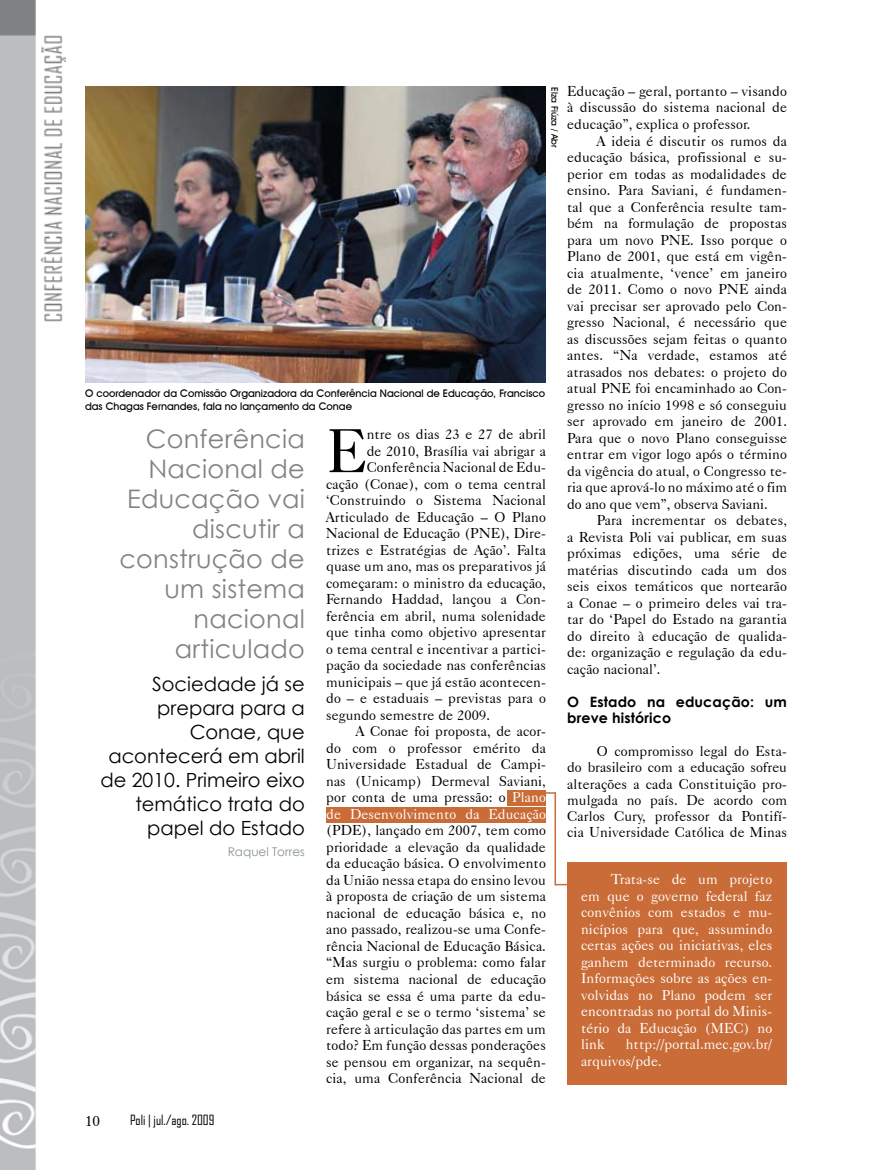
<style>
.page{position:relative;width:872px;height:1170px;background:#fff}
.page>*{position:absolute;margin:0;border:0;box-sizing:border-box;transform-origin:0 0}
.t1{font:61.8px "Caslon 540 BT";color:#000}
.t2{font:25.5px/30px "Century Gothic";letter-spacing:.01em;color:#808285;text-align:right}
.t3{font:19.5px/24px "Century Gothic";color:#000;text-align:right}
.t4{font:15px "Caslon 540 BT";color:#000}
.t5{font:14.25px/16.5px "Caslon 540 BT";letter-spacing:.01em;color:#000;text-align:justify}
.t6{font:14.25px/16.5px "Caslon 540 BT";letter-spacing:.01em;color:#fff;text-align:justify}
.t7{font:700 14.25px/16.5px "Century Gothic";letter-spacing:.01em;color:#000}
.t8{font:13.5px "Agency FB";color:#000}
.t9{font:12px "Century Gothic";color:#889297}
.t10{font:500 10.5px/12.6px "Avant Garde IT Cby BT";color:#000}
.t11{font:500 9px "Avant Garde IT Cby BT";color:#000}
.s1{color:#fff}
</style>
<div class="page">
<img style="left:0;top:0;width:66px;height:1169px">
<div style="left:326px;top:807px;width:220px;height:15px;background:#ca6c38"></div>
<div style="left:507px;top:789px;width:39px;height:16px;background:#ca6c38"></div>
<div style="left:567px;top:862px;width:220px;height:222px;background:#ca6c38"></div>
<img style="left:85px;top:86px;width:461px;height:297px">
<hr style="left:555px;top:883px;width:34px;height:2px;background:#ca6c38">
<hr style="left:554px;top:792px;width:2px;height:93px;background:#ca6c38">
<p class="t11" style="left:560px;top:87px;width:62px;rotate:90deg">Elza Fiúza / Abr</p>
<p class="t10" style="left:85px;top:387px;width:461px">O coordenador da Comissão Organizadora da Conferência Nacional de Educação, Francisco das Chagas Fernandes, fala no lançamento da Conae</p>
<h2 class="t2" style="left:119px;top:423px;width:187px">Conferência<br>Nacional de<br>Educação vai discutir a construção de um sistema nacional articulado</h2>
<h3 class="t3" style="left:100px;top:671px;width:206px">Sociedade já se prepara para a<br>Conae, que acontecerá em abril de 2010. Primeiro eixo temático trata do papel do Estado</h3>
<p class="t9" style="left:228px;top:843px;width:79px">Raquel Torres</p>
<h1 class="t1" style="left:326px;top:412px;width:41px">E</h1>
<p class="t5" style="left:367px;top:425px;width:181px">ntre os dias 23 e 27 de abril</p>
<p class="t5" style="left:367px;top:442px;width:181px">de 2010, Brasília vai abrigar a</p>
<p class="t5" style="left:367px;top:458px;width:181px">Conferência Nacional de Edu-</p>
<p class="t5" style="left:326px;top:475px;width:221px">cação (Conae), com o tema central</p>
<p class="t5" style="left:326px;top:491px;width:221px">‘Construindo o Sistema Nacional</p>
<p class="t5" style="left:326px;top:508px;width:221px">Articulado de Educação – O Plano</p>
<p class="t5" style="left:326px;top:524px;width:221px">Nacional de Educação (PNE), Dire-</p>
<p class="t5" style="left:326px;top:541px;width:221px">trizes e Estratégias de Ação’. Falta</p>
<p class="t5" style="left:326px;top:557px;width:221px">quase um ano, mas os preparativos já</p>
<p class="t5" style="left:326px;top:574px;width:221px">começaram: o ministro da educação,</p>
<p class="t5" style="left:326px;top:590px;width:221px">Fernando Haddad, lançou a Con-</p>
<p class="t5" style="left:326px;top:607px;width:221px">ferência em abril, numa solenidade</p>
<p class="t5" style="left:326px;top:623px;width:221px">que tinha como objetivo apresentar</p>
<p class="t5" style="left:326px;top:640px;width:221px">o tema central e incentivar a partici-</p>
<p class="t5" style="left:326px;top:656px;width:221px">pação da sociedade nas conferências</p>
<p class="t5" style="left:326px;top:673px;width:221px">municipais – que já estão acontecen-</p>
<p class="t5" style="left:326px;top:689px;width:221px">do – e estaduais – previstas para o</p>
<p class="t5" style="left:326px;top:706px;width:165px">segundo semestre de 2009.</p>
<p class="t5" style="left:356px;top:722px;width:191px">A Conae foi proposta, de acor-</p>
<p class="t5" style="left:326px;top:739px;width:221px">do com o professor emérito da</p>
<p class="t5" style="left:326px;top:755px;width:221px">Universidade Estadual de Campi-</p>
<p class="t5" style="left:326px;top:772px;width:221px">nas (Unicamp) Dermeval Saviani,</p>
<p class="t5" style="left:326px;top:788px;width:221px">por conta de uma pressão: o <span class="s1">Plano</span></p>
<p class="t6" style="left:326px;top:805px;width:221px">de Desenvolvimento da Educação</p>
<p class="t5" style="left:326px;top:821px;width:221px">(PDE), lançado em 2007, tem como prioridade a elevação da qualidade da educação básica. O envolvimento da União nessa etapa do ensino levou à proposta de criação de um sistema nacional de educação básica e, no ano passado, realizou-se uma Confe&shy;rência Nacional de Educação Básica. “Mas surgiu o problema: como falar em sistema nacional de educação básica se essa é uma parte da edu&shy;cação geral e se o termo ‘sistema’ se refere à articulação das partes em um todo? Em função dessas ponderações se pensou em organizar, na sequên&shy;cia, uma Conferência Nacional de</p>
<p class="t5" style="left:567px;top:82px;width:221px">Educação – geral, portanto – visando à discussão do sistema nacional de educação”, explica o professor.</p>
<p class="t5" style="left:567px;top:132px;width:221px;text-indent:30px">A ideia é discutir os rumos da educação básica, profissional e su&shy;perior em todas as modalidades de ensino. Para Saviani, é fundamen&shy;tal que a Conferência resulte tam&shy;bém na formulação de propostas para um novo PNE. Isso porque o Plano de 2001, que está em vigên&shy;cia atualmente, ‘vence’ em janeiro de 2011. Como o novo PNE ainda vai precisar ser aprovado pelo Con&shy;gresso Nacional, é necessário que as discussões sejam feitas o quanto antes. “Na verdade, estamos até atrasados nos debates: o projeto do atual PNE foi encaminhado ao Con&shy;gresso no início 1998 e só conseguiu ser aprovado em janeiro de 2001.<br>Para que o novo Plano conseguisse entrar em vigor logo após o término da vigência do atual, o Congresso te&shy;ria que aprová-lo no máximo até o fim do ano que vem”, observa Saviani.</p>
<p class="t5" style="left:567px;top:512px;width:221px;text-indent:30px">Para incrementar os debates, a Revista Poli vai publicar, em suas próximas edições, uma série de matérias discutindo cada um dos seis eixos temáticos que nortearão a Conae – o primeiro deles vai tra&shy;tar do ‘Papel do Estado na garantia do direito à educação de qualida&shy;de: organização e regulação da edu&shy;cação nacional’.</p>
<p class="t7" style="left:567px;top:692px;width:221px">O Estado na educação: um breve histórico</p>
<p class="t5" style="left:567px;top:742px;width:221px;text-indent:30px">O compromisso legal do Esta&shy;do brasileiro com a educação sofreu alterações a cada Constituição pro&shy;mulgada no país. De acordo com Carlos Cury, professor da Pontifí&shy;cia Universidade Católica de Minas</p>
<p class="t6" style="left:581px;top:870px;width:193px;text-indent:30px">Trata-se de um projeto em que o governo federal faz convênios com estados e mu&shy;nicípios para que, assumindo certas ações ou iniciativas, eles ganhem determinado recurso.<br>Informações sobre as ações en&shy;volvidas no Plano podem ser encontradas no portal do Minis&shy;tério da Educação (MEC) no link</p>
<p class="t6" style="left:581px;top:1035px;width:193px;text-indent:45px">http://portal.mec.gov.br/ arquivos/pde.</p>
<p class="t4" style="left:85px;top:1111px;width:17px">10</p>
<p class="t8" style="left:130px;top:1111px;width:86px">Poli | jul./ago. 2009</p>
</div>
